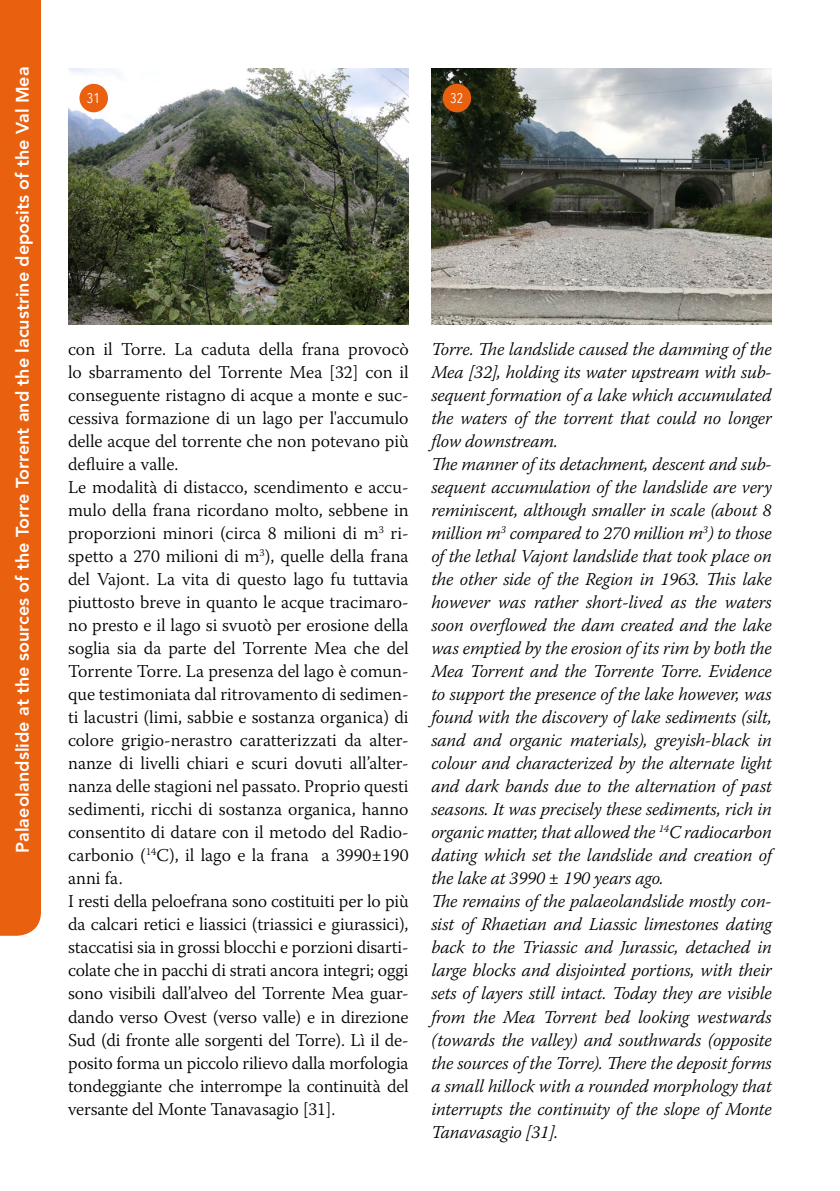
<style>
.page{position:relative;width:840px;height:1191px;background:#fff}
.page>*{position:absolute;margin:0;border:0;box-sizing:border-box;transform-origin:0 0}
.t1{font:italic 300 18px/23px "Warnock Pro";letter-spacing:-.01em;color:#000}
.t2{font:300 18px/23px "Warnock Pro";color:#000}
.t3{font:800 18px "Avenir LT Std";color:#fff}
.t4{font:14px "Avenir Next Condensed";color:#fff}
</style>
<div class="page">
<div style="left:0;top:0;width:41px;height:935px;background:#e9600f"></div>
<img style="left:68px;top:68px;width:340px;height:256px">
<img style="left:431px;top:68px;width:340px;height:256px">
<div style="left:79px;top:84px;width:29px;height:28px;background:#e9600f;border-radius:50%"></div>
<div style="left:442px;top:84px;width:29px;height:28px;background:#e9600f;border-radius:50%"></div>
<p class="t3" style="left:12px;top:853px;width:787px;rotate:-90deg">Palaeolandslide at the sources of the Torre Torrent and the lacustrine deposits of the Val Mea</p>
<p class="t4" style="left:87px;top:90px;width:15px">31</p>
<p class="t4" style="left:450px;top:90px;width:15px">32</p>
<p class="t2" style="left:68px;top:337px;width:342px">con il Torre. La caduta della frana provocò lo sbarramento del Torrente Mea [32] con il conseguente ristagno di acque a monte e suc&shy;cessiva formazione di un lago per l'accumulo delle acque del torrente che non potevano più defluire a valle.<br>Le modalità di distacco, scendimento e accu&shy;mulo della frana ricordano molto, sebbene in proporzioni minori (circa 8 milioni di m<sup>3</sup> ri&shy;spetto a 270 milioni di m<sup>3</sup>), quelle della frana del Vajont. La vita di questo lago fu tuttavia piuttosto breve in quanto le acque tracimaro&shy;no presto e il lago si svuotò per erosione della soglia sia da parte del Torrente Mea che del Torrente Torre. La presenza del lago è comun&shy;que testimoniata dal ritrovamento di sedimen&shy;ti lacustri (limi, sabbie e sostanza organica) di colore grigio-nerastro caratterizzati da alter&shy;nanze di livelli chiari e scuri dovuti all’alter&shy;nanza delle stagioni nel passato. Proprio questi sedimenti, ricchi di sostanza organica, hanno consentito di datare con il metodo del Radio&shy;carbonio (<sup>14</sup>C), il lago e la frana a 3990±190 anni fa.<br>I resti della peloefrana sono costituiti per lo più da calcari retici e liassici (triassici e giurassici), staccatisi sia in grossi blocchi e porzioni disarti&shy;colate che in pacchi di strati ancora integri; oggi sono visibili dall’alveo del Torrente Mea guar&shy;dando verso Ovest (verso valle) e in direzione Sud (di fronte alle sorgenti del Torre). Lì il de&shy;posito forma un piccolo rilievo dalla morfologia tondeggiante che interrompe la continuità del versante del Monte Tanavasagio [31].</p>
<p class="t1" style="left:431px;top:337px;width:342px">Torre. The landslide caused the damming of the Mea [32], holding its water upstream with sub&shy;sequent formation of a lake which accumulated the waters of the torrent that could no longer flow downstream.<br>The manner of its detachment, descent and sub&shy;sequent accumulation of the landslide are very reminiscent, although smaller in scale (about 8 million m<sup>3</sup> compared to 270 million m<sup>3</sup>) to those of the lethal Vajont landslide that took place on the other side of the Region in 1963. This lake however was rather short-lived as the waters soon overflowed the dam created and the lake was emptied by the erosion of its rim by both the Mea Torrent and the Torrente Torre. Evidence to support the presence of the lake however, was found with the discovery of lake sediments (silt, sand and organic materials), greyish-black in colour and characterized by the alternate light and dark bands due to the alternation of past seasons. It was precisely these sediments, rich in organic matter, that allowed the <sup>14</sup>C radiocarbon dating which set the landslide and creation of the lake at 3990 ± 190 years ago.<br>The remains of the palaeolandslide mostly con&shy;sist of Rhaetian and Liassic limestones dating back to the Triassic and Jurassic, detached in large blocks and disjointed portions, with their sets of layers still intact. Today they are visible from the Mea Torrent bed looking westwards (towards the valley) and southwards (opposite the sources of the Torre). There the deposit forms a small hillock with a rounded morphology that interrupts the continuity of the slope of Monte Tanavasagio [31].</p>
</div>
